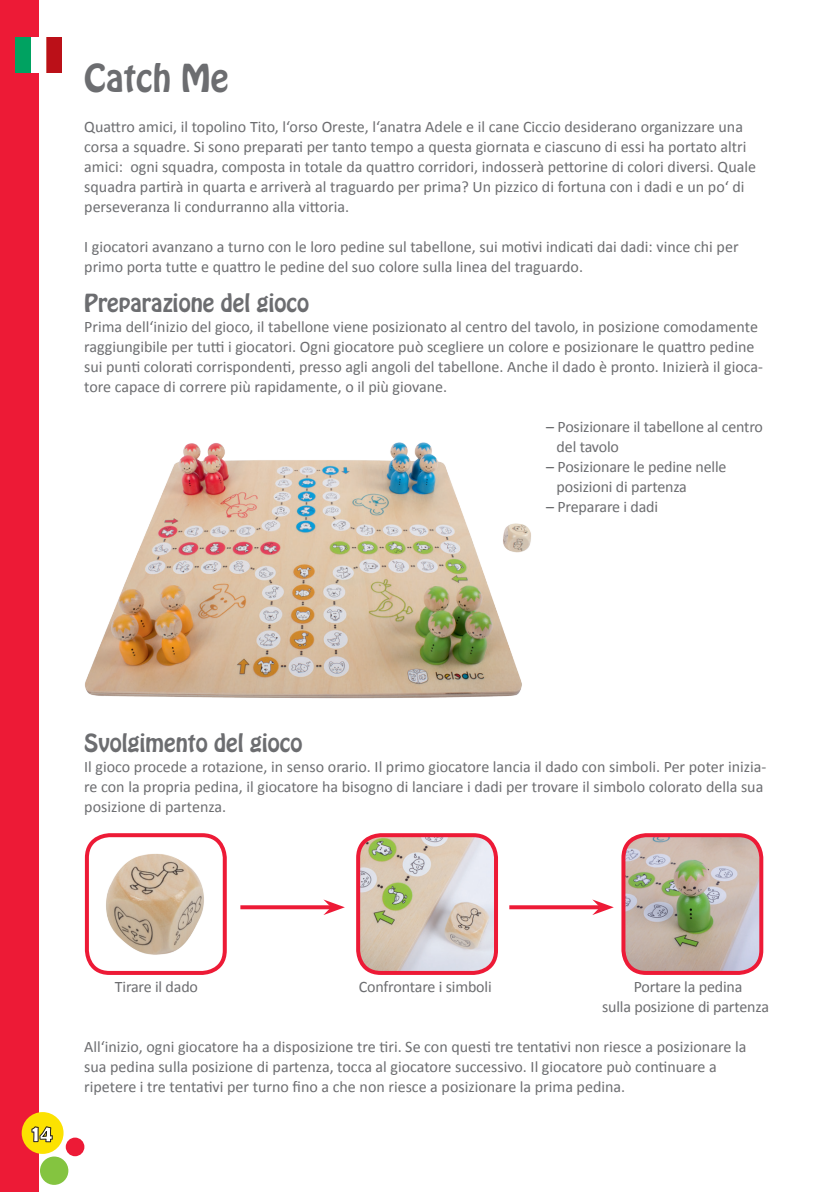
<style>
.page{position:relative;width:827px;height:1192px;background:#fff}
.page>*{position:absolute;margin:0;border:0;box-sizing:border-box;transform-origin:0 0}
.t1{font:34px "Hobo Std";color:#6c6d70}
.t2{font:700 24px "Berlin Sans FB Demi";color:#fff}
.t3{font:22px "Hobo Std";color:#6c6d70}
.t4{font:16px/20px "Calibri";color:#6c6d70}
</style>
<div class="page">
<div style="left:0;top:0;width:38px;height:1192px;background:#ed1a36"></div>
<div style="left:22px;top:1112px;width:41px;height:42px;background:#fce201;border-radius:50%"></div>
<svg style="left:31px;top:1126px;width:22px;height:66px"></svg>
<div style="left:66px;top:1138px;width:18px;height:18px;background:#ed1a36;border-radius:50%"></div>
<div style="left:40px;top:1156px;width:28px;height:29px;background:#84c440;border-radius:50%"></div>
<img style="left:31px;top:37px;width:31px;height:35px">
<div style="left:15px;top:37px;width:16px;height:35px;background:#00a261"></div>
<img style="left:85px;top:442px;width:446px;height:257px">
<img style="left:93px;top:838px;width:128px;height:134px">
<div style="left:85px;top:833px;width:142px;height:142px;border:4px solid #ed1a36;border-radius:23px"></div>
<img style="left:361px;top:838px;width:134px;height:134px">
<div style="left:356px;top:833px;width:142px;height:142px;border:4px solid #ed1a36;border-radius:23px"></div>
<img style="left:626px;top:836px;width:135px;height:136px">
<div style="left:621px;top:833px;width:142px;height:142px;border:4px solid #ed1a36;border-radius:23px"></div>
<svg style="left:240px;top:905px;width:83px;height:4px"></svg>
<svg style="left:323px;top:899px;width:22px;height:16px"></svg>
<svg style="left:509px;top:905px;width:83px;height:4px"></svg>
<svg style="left:592px;top:899px;width:21px;height:16px"></svg>
<p class="t1" style="left:84px;top:55px;width:146px">Catch Me</p>
<p class="t4" style="left:84px;top:117px;width:673px">Quattro amici, il topolino Tito, l‘orso Oreste, l‘anatra Adele e il cane Ciccio desiderano organizzare una corsa a squadre. Si sono preparati per tanto tempo a questa giornata e ciascuno di essi ha portato altri amici: ogni squadra, composta in totale da quattro corridori, indosserà pettorine di colori diversi. Quale squadra partirà in quarta e arriverà al traguardo per prima? Un pizzico di fortuna con i dadi e un po‘ di perseveranza li condurranno alla vittoria.</p>
<p class="t4" style="left:84px;top:237px;width:655px">I giocatori avanzano a turno con le loro pedine sul tabellone, sui motivi indicati dai dadi: vince chi per primo porta tutte e quattro le pedine del suo colore sulla linea del traguardo.</p>
<p class="t3" style="left:84px;top:288px;width:226px">Preparazione del gioco</p>
<p class="t4" style="left:84px;top:317px;width:680px">Prima dell‘inizio del gioco, il tabellone viene posizionato al centro del tavolo, in posizione comodamente raggiungibile per tutti i giocatori. Ogni giocatore può scegliere un colore e posizionare le quattro pedine sui punti colorati corrispondenti, presso agli angoli del tabellone. Anche il dado è pronto. Inizierà il gioca&shy;tore capace di correre più rapidamente, o il più giovane.</p>
<p class="t4" style="left:546px;top:417px;width:218px">– Posizionare il tabellone al centro</p>
<p class="t4" style="left:556px;top:437px;width:64px">del tavolo</p>
<p class="t4" style="left:546px;top:457px;width:182px">– Posizionare le pedine nelle</p>
<p class="t4" style="left:556px;top:477px;width:132px">posizioni di partenza</p>
<p class="t4" style="left:546px;top:497px;width:113px">– Preparare i dadi</p>
<p class="t3" style="left:84px;top:728px;width:220px">Svolgimento del gioco</p>
<p class="t4" style="left:84px;top:757px;width:683px">Il gioco procede a rotazione, in senso orario. Il primo giocatore lancia il dado con simboli. Per poter inizia&shy;re con la propria pedina, il giocatore ha bisogno di lanciare i dadi per trovare il simbolo colorato della sua posizione di partenza.</p>
<h2 class="t2" style="left:32px;top:1119px;width:22px">14</h2>
<p class="t4" style="left:115px;top:977px;width:85px">Tirare il dado</p>
<p class="t4" style="left:358px;top:977px;width:134px">Confrontare i simboli</p>
<p class="t4" style="left:633px;top:977px;width:110px">Portare la pedina</p>
<p class="t4" style="left:602px;top:997px;width:168px">sulla posizione di partenza</p>
<p class="t4" style="left:84px;top:1037px;width:663px">All‘inizio, ogni giocatore ha a disposizione tre tiri. Se con questi tre tentativi non riesce a posizionare la sua pedina sulla posizione di partenza, tocca al giocatore successivo. Il giocatore può continuare a</p>
<p class="t4" style="left:84px;top:1077px;width:542px">ripetere i tre tentativi per turno fino a che non riesce a posizionare la prima pedina.</p>
</div>
